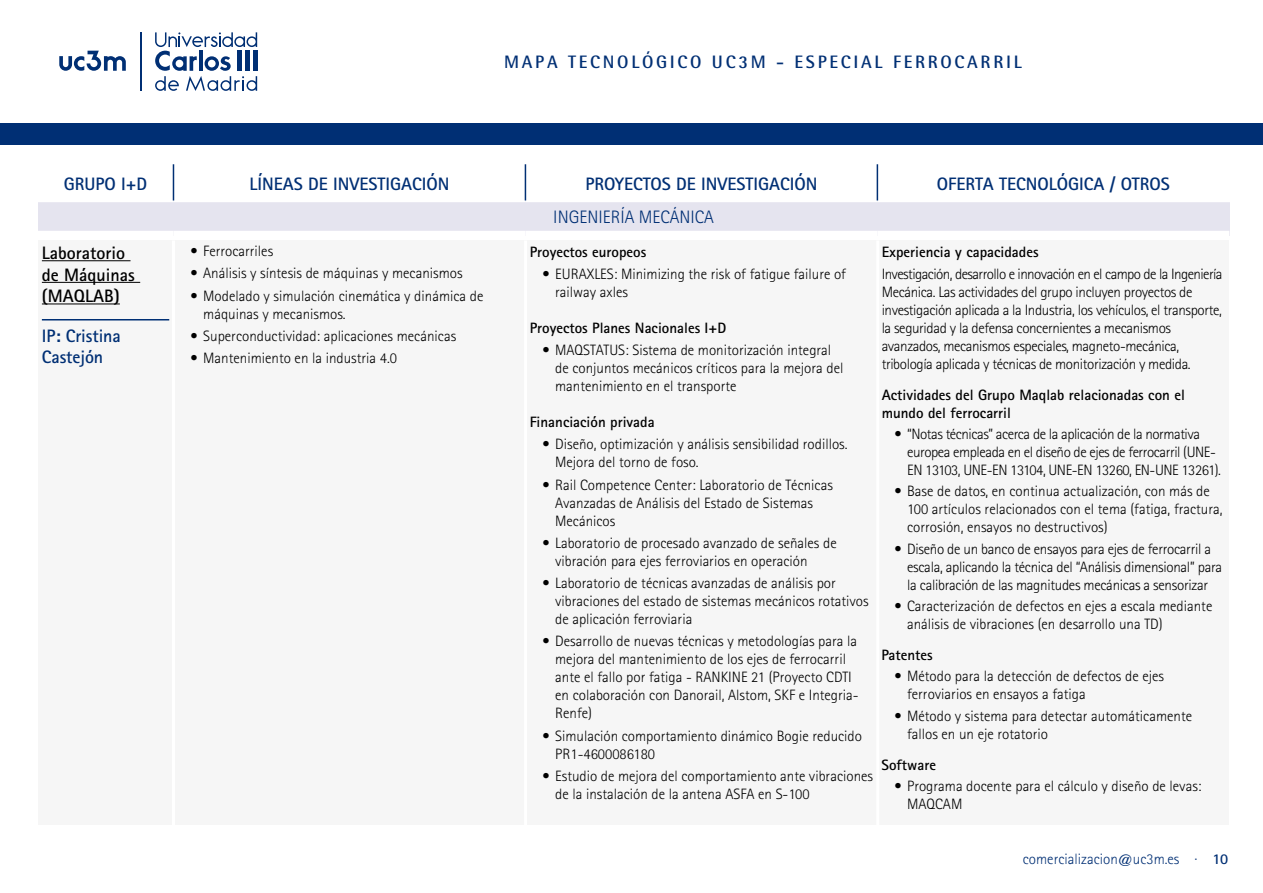
<style>
.page{position:relative;width:1263px;height:893px;background:#fff}
.page>*{position:absolute;margin:0;border:0;box-sizing:border-box;transform-origin:0 0}
.t1{font:700 18px/21.6px "Rotis Sans Serif";color:#002f74}
.t2{font:700 18px "Rotis Semi Sans";color:#002f74}
.t3{font:700 18px/21.6px "Rotis Sans Serif";color:#000}
.t4{font:300 18px "Rotis Sans Serif";color:#002f74}
.t5{font:300 15px/18px "Rotis Sans Serif";color:#000}
.t6{font:300 15px/18px "Rotis Sans Serif";letter-spacing:-.025em;color:#000}
.t7{font:700 15px/18px "Rotis Sans Serif";color:#000}
.t8{font:300 15px/18px "Rotis Sans Serif";letter-spacing:-.02em;color:#000}
.t9{font:300 15px/18px "Rotis Sans Serif";letter-spacing:-.03em;color:#000}
.t10{font:300 15px "Rotis Sans Serif";color:#002f74}
.s1{font-weight:700}
</style>
<div class="page">
<hr style="left:140px;top:32px;width:1px;height:59px;background:#002f74">
<svg style="left:59px;top:51px;width:67px;height:20px"></svg>
<svg style="left:155px;top:32px;width:102px;height:59px"></svg>
<div style="left:0;top:123px;width:1263px;height:22px;background:#002f74"></div>
<svg style="left:172px;top:164px;width:707px;height:37px"></svg>
<div style="left:38px;top:201px;width:1191px;height:34px;background:#e5e4ef"></div>
<hr style="left:173px;top:164px;width:1px;height:37px;background:#002f74">
<hr style="left:525px;top:164px;width:1px;height:37px;background:#002f74">
<hr style="left:877px;top:164px;width:1px;height:37px;background:#002f74">
<hr style="left:37px;top:201px;width:136px;height:1px;background:#fff">
<hr style="left:173px;top:201px;width:352px;height:1px;background:#fff">
<hr style="left:525px;top:201px;width:352px;height:1px;background:#fff">
<hr style="left:877px;top:201px;width:353px;height:1px;background:#fff">
<div style="left:38px;top:231px;width:135px;height:9px;background:#fff"></div>
<div style="left:173px;top:231px;width:352px;height:9px;background:#fff"></div>
<div style="left:525px;top:231px;width:352px;height:9px;background:#fff"></div>
<div style="left:877px;top:231px;width:352px;height:9px;background:#fff"></div>
<div style="left:173px;top:240px;width:352px;height:585px;background:#f6f6f6"></div>
<div style="left:525px;top:240px;width:352px;height:585px;background:#f6f6f6"></div>
<div style="left:877px;top:240px;width:352px;height:585px;background:#f6f6f6"></div>
<div style="left:38px;top:240px;width:135px;height:585px;background:#f6f6f6"></div>
<hr style="left:42px;top:260px;width:89px;height:1px;background:#000">
<hr style="left:42px;top:282px;width:98px;height:1px;background:#000">
<hr style="left:42px;top:303px;width:78px;height:1px;background:#000">
<hr style="left:42px;top:319px;width:127px;height:1px;background:#002f74">
<hr style="left:172px;top:240px;width:3px;height:585px;background:#fff">
<hr style="left:524px;top:240px;width:3px;height:585px;background:#fff">
<hr style="left:876px;top:240px;width:3px;height:585px;background:#fff">
<p class="t2" style="left:504px;top:51px;width:14px">MAPA</p>
<p class="t2" style="left:568px;top:51px;width:14px">TECNOLÓGICO</p>
<p class="t2" style="left:712px;top:51px;width:95px">UC 3M - ESPECIAL</p>
<p class="t2" style="left:893px;top:51px;width:13px">FERROCARRIL</p>
<p class="t1" style="left:64px;top:172px;width:85px">GRUPO I+D</p>
<p class="t1" style="left:249px;top:172px;width:201px">LÍNEAS DE INVESTIGACIÓN</p>
<p class="t1" style="left:585px;top:172px;width:233px">PROYECTOS DE INVESTIGACIÓN</p>
<p class="t1" style="left:937px;top:172px;width:234px">OFERTA TECNOLÓGICA / OTROS</p>
<p class="t4" style="left:553px;top:207px;width:162px">INGENIERÍA MECÁNICA</p>
<p class="t5" style="left:190px;top:242px;width:84px">• Ferrocarriles</p>
<p class="t5" style="left:190px;top:264px;width:274px">• Análisis y síntesis de máquinas y mecanismos</p>
<p class="t5" style="left:203px;top:287px;width:282px;text-indent:-13px">• Modelado y simulación cinemática y dinámica de máquinas y mecanismos.</p>
<p class="t5" style="left:190px;top:327px;width:267px">• Superconductividad: aplicaciones mecánicas</p>
<p class="t5" style="left:190px;top:349px;width:208px">• Mantenimiento en la industria 4.0</p>
<p class="t7" style="left:530px;top:242px;width:118px">Proyectos europeos</p>
<p class="t5" style="left:555px;top:265px;width:292px;text-indent:-13px">• EURAXLES: Minimizing the risk of fatigue failure of railway axles</p>
<p class="t7" style="left:530px;top:318px;width:198px">Proyectos Planes Nacionales I+D</p>
<p class="t5" style="left:555px;top:341px;width:290px;text-indent:-13px">• MAQSTATUS: Sistema de monitorización integral de conjuntos mecánicos críticos para la mejora del mantenimiento en el transporte</p>
<p class="t7" style="left:530px;top:413px;width:126px">Financiación privada</p>
<p class="t5" style="left:555px;top:435px;width:294px;text-indent:-13px">• Diseño, optimización y análisis sensibilidad rodillos.<br>Mejora del torno de foso.</p>
<p class="t5" style="left:555px;top:475px;width:279px;text-indent:-13px">• Rail Competence Center: Laboratorio de Técnicas<br>Avanzadas de Análisis del Estado de Sistemas<br>Mecánicos</p>
<p class="t5" style="left:555px;top:534px;width:283px;text-indent:-13px">• Laboratorio de procesado avanzado de señales de vibración para ejes ferroviarios en operación</p>
<p class="t5" style="left:555px;top:574px;width:315px;text-indent:-13px">• Laboratorio de técnicas avanzadas de análisis por vibraciones del estado de sistemas mecánicos rotativos de aplicación ferroviaria</p>
<p class="t5" style="left:555px;top:632px;width:305px;text-indent:-13px">• Desarrollo de nuevas técnicas y metodologías para la mejora del mantenimiento de los ejes de ferrocarril ante el fallo por fatiga - RANKINE 21 (Proyecto CDTI en colaboración con Danorail, Alstom, SKF e Integria-Renfe)</p>
<p class="t5" style="left:555px;top:726px;width:308px;text-indent:-13px">• Simulación comportamiento dinámico Bogie reducido<br>PR1-4600086180</p>
<p class="t5" style="left:555px;top:767px;width:319px;text-indent:-13px">• Estudio de mejora del comportamiento ante vibraciones de la instalación de la antena ASFA en S-100</p>
<p class="t7" style="left:882px;top:242px;width:158px">Experiencia y capacidades</p>
<p class="t6" style="left:882px;top:265px;width:342px">Investigación, desarrollo e innovación en el campo de la Ingeniería Mecánica. Las actividades del grupo incluyen proyectos de investigación aplicada a la Industria, los vehículos, el transporte, la seguridad y la defensa concernientes a mecanismos avanzados, mecanismos especiales, magneto-mecánica, tribología aplicada y técnicas de monitorización y medida.</p>
<p class="t7" style="left:882px;top:385px;width:305px">Actividades del Grupo Maqlab relacionadas con el mundo del ferrocarril</p>
<p class="t9" style="left:907px;top:425px;width:315px;text-indent:-13px">• “Notas técnicas” acerca de la aplicación de la normativa europea empleada en el diseño de ejes de ferrocarril (UNE-<br>EN 13103, UNE-EN 13104, UNE-EN 13260, EN-UNE 13261).</p>
<p class="t5" style="left:907px;top:482px;width:317px;text-indent:-13px">• Base de datos, en continua actualización, con más de<br>100 artículos relacionados con el tema (fatiga, fractura, corrosión, ensayos no destructivos)</p>
<p class="t8" style="left:907px;top:540px;width:316px;text-indent:-13px">• Diseño de un banco de ensayos para ejes de ferrocarril a escala, aplicando la técnica del “Análisis dimensional” para la calibración de las magnitudes mecánicas a sensorizar</p>
<p class="t5" style="left:907px;top:597px;width:307px;text-indent:-13px">• Caracterización de defectos en ejes a escala mediante análisis de vibraciones (en desarrollo una TD)</p>
<p class="t7" style="left:882px;top:646px;width:53px">Patentes</p>
<p class="t5" style="left:907px;top:667px;width:258px;text-indent:-13px">• Método para la detección de defectos de ejes ferroviarios en ensayos a fatiga</p>
<p class="t5" style="left:907px;top:707px;width:286px;text-indent:-13px">• Método y sistema para detectar automáticamente fallos en un eje rotatorio</p>
<p class="t7" style="left:882px;top:755px;width:56px">Software</p>
<p class="t5" style="left:907px;top:777px;width:296px;text-indent:-13px">• Programa docente para el cálculo y diseño de levas:<br>MAQCAM</p>
<p class="t3" style="left:42px;top:242px;width:94px">Laboratorio de Máquinas (MAQLAB)</p>
<p class="t1" style="left:42px;top:325px;width:80px">IP: Cristina<br>Castejón</p>
<p class="t10" style="left:1023px;top:851px;width:207px">comercializacion@uc3m.es · <span class="s1">10</span></p>
</div>
